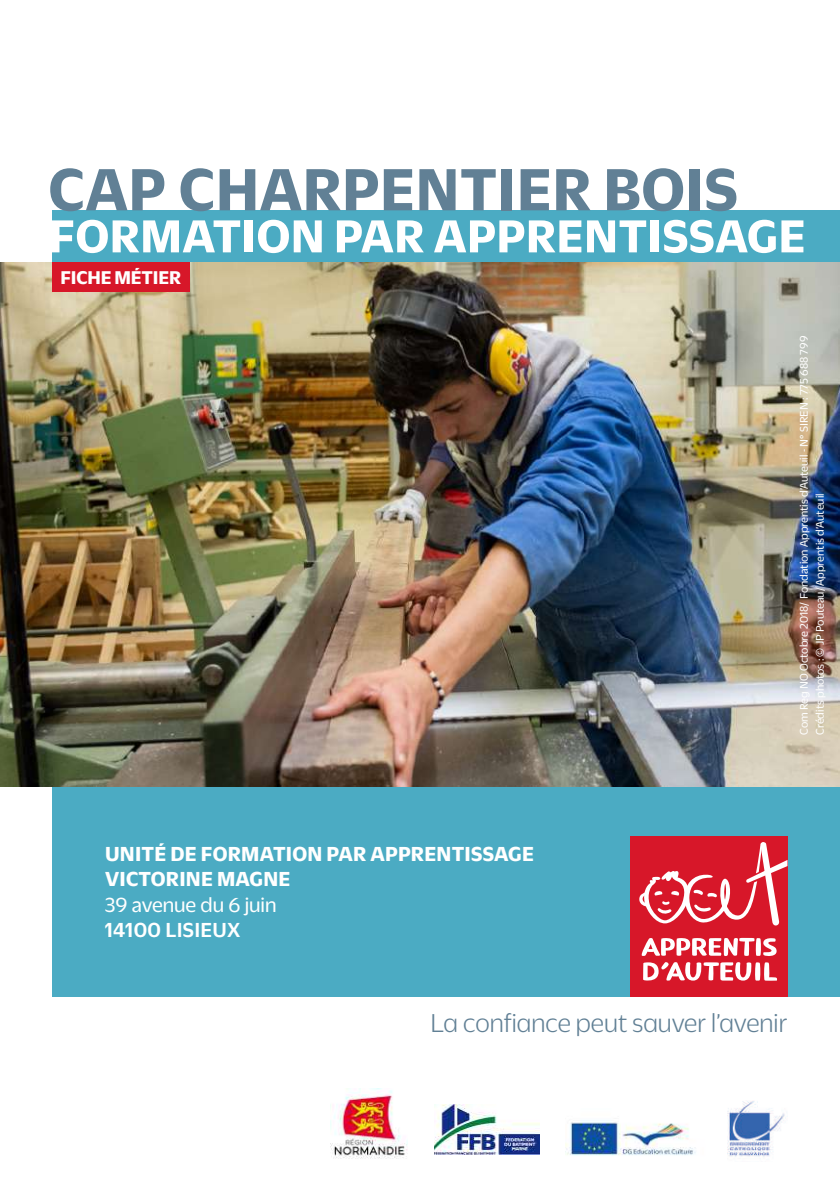
<style>
.page{position:relative;width:840px;height:1191px;background:#fff}
.page>*{position:absolute;margin:0;border:0;box-sizing:border-box;transform-origin:0 0}
.t1{font:700 64.4px "Duplicate Sans";letter-spacing:.01em;color:#618095}
.t2{font:700 50px "Duplicate Sans";letter-spacing:.01em;color:#fff}
.t3{font:300 28px "Duplicate Sans";color:#618095}
.t4{font:700 22px/25.4px "Duplicate Sans";letter-spacing:.01em;color:#fff}
.t5{font:22px "Duplicate Sans";color:#fff}
.t6{font:500 22px "Duplicate Sans";letter-spacing:.01em;color:#fff}
.t7{font:700 20px "Duplicate Sans";letter-spacing:-.01em;color:#fff}
.t8{font:12px/16px "Duplicate Sans";color:#fff}
</style>
<div class="page">
<div style="left:52px;top:210px;width:787px;height:786px;background:#4babc3"></div>
<div style="left:629px;top:836px;width:158px;height:160px;background:#d71729"></div>
<svg style="left:639px;top:842px;width:148px;height:84px"></svg>
<svg style="left:641px;top:937px;width:135px;height:44px"></svg>
<img style="left:0;top:262px;width:839px;height:525px">
<div style="left:52px;top:262px;width:138px;height:30px;background:#d71729"></div>
<img style="left:434px;top:1104px;width:105px;height:50px">
<img style="left:565px;top:1120px;width:131px;height:36px">
<img style="left:727px;top:1101px;width:59px;height:56px">
<img style="left:330px;top:1088px;width:77px;height:71px">
<h1 class="t1" style="left:49px;top:145px;width:690px">CAP CHARPENTIER BOIS</h1>
<h2 class="t2" style="left:48px;top:202px;width:758px">FORMATION PAR APPRENTISSAGE</h2>
<h3 class="t7" style="left:60px;top:263px;width:122px">FICHE MÉTIER</h3>
<p class="t8" style="left:794px;top:735px;width:400px;rotate:-90deg">Com Reg NO Octobre 2018/ Fondation Apprentis d’Auteuil - N° SIREN : 775 688 799<br>Crédits photos : © JP Pouteau / Apprentis d’Auteuil</p>
<h3 class="t4" style="left:105px;top:839px;width:430px">UNITÉ DE FORMATION PAR APPRENTISSAGE<br>VICTORINE MAGNE</h3>
<h3 class="t5" style="left:105px;top:890px;width:173px">39 avenue du 6 juin</h3>
<h3 class="t6" style="left:105px;top:915px;width:137px">14100 LISIEUX</h3>
<h3 class="t3" style="left:430px;top:1006px;width:358px">La confiance peut sauver l’avenir</h3>
</div>
